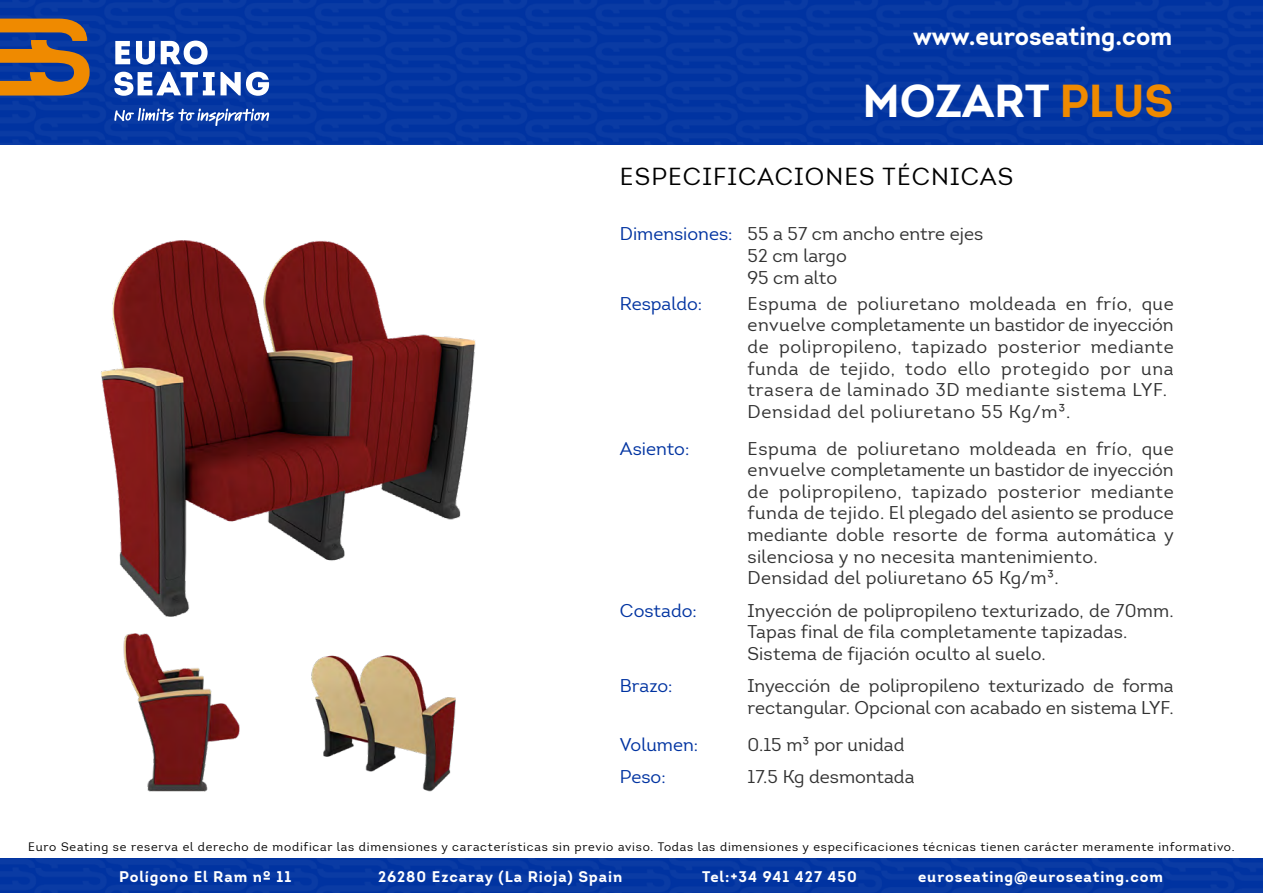
<style>
.page{position:relative;width:1263px;height:893px;background:#fff}
.page>*{position:absolute;margin:0;border:0;box-sizing:border-box;transform-origin:0 0}
.t1{font:700 45px "Intro";color:#fff}
.t2{font:700 25.5px "Intro";color:#fff;scale:.96 1}
.t3{font:24px "Intro";letter-spacing:.045em;color:#000}
.t4{font:18px/21.6px "Intro";letter-spacing:.01em;color:#323232;text-align:justify}
.t5{font:18px "Intro";color:#0033a1}
.t6{font:18px "Intro";letter-spacing:.04em;color:#323232}
.t7{font:700 15px "Intro";letter-spacing:.065em;color:#fff}
.t8{font:12px "Intro";letter-spacing:.065em;color:#000}
.s1{color:#ef8a00}
</style>
<div class="page">
<div style="left:0;top:0;width:1263px;height:145px;background:#0537a2"></div>
<svg style="left:115px;top:41px;width:15px;height:23px"></svg>
<svg style="left:161px;top:41px;width:47px;height:24px"></svg>
<svg style="left:136px;top:41px;width:19px;height:24px"></svg>
<svg style="left:114px;top:72px;width:155px;height:24px"></svg>
<svg style="left:0;top:19px;width:90px;height:77px;background:#8e6742"></svg>
<svg style="left:114px;top:108px;width:155px;height:18px;background:#4268b9"></svg>
<div style="left:0;top:859px;width:1263px;height:34px;background:#0738a3"></div>
<img style="left:101px;top:240px;width:375px;height:377px">
<img style="left:123px;top:633px;width:117px;height:159px">
<img style="left:311px;top:655px;width:145px;height:137px">
<p class="t2" style="left:913px;top:19px;width:272px">www.euroseating.com</p>
<p class="t1" style="left:862px;top:72px;width:313px">MOZART <span class="s1">PLUS</span></p>
<p class="t3" style="left:620px;top:162px;width:395px">ESPECIFICACIONES TÉCNICAS</p>
<p class="t5" style="left:620px;top:223px;width:114px">Dimensiones:</p>
<p class="t5" style="left:620px;top:293px;width:84px">Respaldo:</p>
<p class="t5" style="left:620px;top:437px;width:71px">Asiento:</p>
<p class="t5" style="left:620px;top:599px;width:78px">Costado:</p>
<p class="t5" style="left:620px;top:675px;width:54px">Brazo:</p>
<p class="t5" style="left:620px;top:733px;width:80px">Volumen:</p>
<p class="t5" style="left:620px;top:765px;width:47px">Peso:</p>
<p class="t4" style="left:747px;top:223px;width:237px">55 a 57 cm ancho entre ejes</p>
<p class="t4" style="left:747px;top:245px;width:101px">52 cm largo</p>
<p class="t4" style="left:747px;top:267px;width:91px">95 cm alto</p>
<p class="t4" style="left:747px;top:293px;width:428px">Espuma de poliuretano moldeada en frío, que envuelve completamente un bastidor de inyección de polipropileno, tapizado posterior mediante funda de tejido, todo ello protegido por una trasera de laminado 3D mediante sistema LYF.</p>
<p class="t6" style="left:747px;top:401px;width:324px">Densidad del poliuretano 55 Kg/m³.</p>
<p class="t4" style="left:747px;top:438px;width:428px">Espuma de poliuretano moldeada en frío, que envuelve completamente un bastidor de inyección de polipropileno, tapizado posterior mediante funda de tejido. El plegado del asiento se produce mediante doble resorte de forma automática y silenciosa y no necesita mantenimiento.</p>
<p class="t4" style="left:747px;top:567px;width:313px">Densidad del poliuretano 65 Kg/m³.</p>
<p class="t4" style="left:747px;top:600px;width:428px">Inyección de polipropileno texturizado, de 70mm.<br>Tapas final de fila completamente tapizadas.</p>
<p class="t4" style="left:747px;top:643px;width:300px">Sistema de fijación oculto al suelo.</p>
<p class="t4" style="left:747px;top:675px;width:428px">Inyección de polipropileno texturizado de forma rectangular. Opcional con acabado en sistema LYF.</p>
<p class="t4" style="left:747px;top:734px;width:158px">0.15 m³ por unidad</p>
<p class="t4" style="left:747px;top:765px;width:168px">17.5 Kg desmontada</p>
<p class="t8" style="left:28px;top:839px;width:1208px">Euro Seating se reserva el derecho de modificar las dimensiones y características sin previo aviso. Todas las dimensiones y especificaciones técnicas tienen carácter meramente informativo.</p>
<p class="t7" style="left:119px;top:867px;width:174px">Polígono El Ram nº 11</p>
<p class="t7" style="left:378px;top:867px;width:246px">26280 Ezcaray (La Rioja) Spain</p>
<p class="t7" style="left:702px;top:867px;width:156px">Tel:+34 941 427 450</p>
<p class="t7" style="left:918px;top:867px;width:246px">euroseating@euroseating.com</p>
</div>
